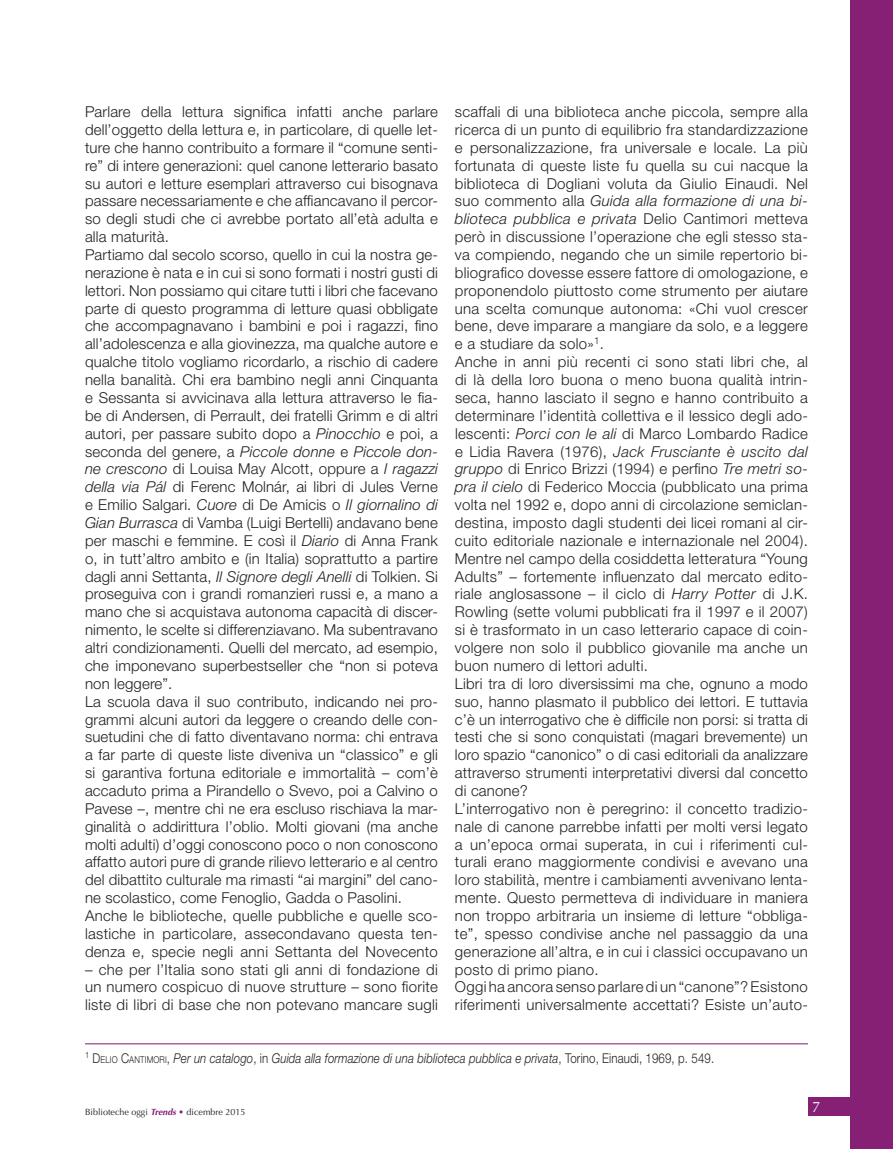
<style>
.page{position:relative;width:893px;height:1149px;background:#fff}
.page>*{position:absolute;margin:0;border:0;box-sizing:border-box;transform-origin:0 0}
.t1{font:300 15px/17.9px "Helvetica Neue LT Std";letter-spacing:.01em;color:#231f20}
.t2{font:15px "Optima";color:#fff}
.t3{font:italic 300 13.5px "Helvetica Neue LT Std";letter-spacing:.01em;color:#231f20;scale:.85 1}
.t4{font:9px "Optima";color:#231f20}
.s1{font-style:italic}
.s2{font-style:normal}
.s3{font-style:normal;font-size:9.45px}
.s4{font-weight:700;font-style:italic;color:#862074}
.s5{color:#862074}
</style>
<div class="page">
<div style="left:808px;top:1096px;width:85px;height:18px;background:#862074"></div>
<div style="left:850px;top:0;width:43px;height:1148px;background:#862074"></div>
<hr style="left:85px;top:1042px;width:723px;height:1px;background:#862074">
<p class="t1" style="left:85px;top:102px;width:355px">Parlare della lettura significa infatti anche parlare dell’oggetto della lettura e, in particolare, di quelle let&shy;ture che hanno contribuito a formare il “comune senti&shy;re” di intere generazioni: quel canone letterario basato su autori e letture esemplari attraverso cui bisognava passare necessariamente e che affiancavano il percor&shy;so degli studi che ci avrebbe portato all’età adulta e alla maturità.<br>Partiamo dal secolo scorso, quello in cui la nostra ge&shy;nerazione è nata e in cui si sono formati i nostri gusti di lettori. Non possiamo qui citare tutti i libri che facevano parte di questo programma di letture quasi obbligate che accompagnavano i bambini e poi i ragazzi, fino all’adolescenza e alla giovinezza, ma qualche autore e qualche titolo vogliamo ricordarlo, a rischio di cadere nella banalità. Chi era bambino negli anni Cinquanta e Sessanta si avvicinava alla lettura attraverso le fia&shy;be di Andersen, di Perrault, dei fratelli Grimm e di altri autori, per passare subito dopo a <span class="s1">Pinocchio</span> e poi, a seconda del genere, a <span class="s1">Piccole donne</span> e <span class="s1">Piccole don&shy;ne crescono</span> di Louisa May Alcott, oppure a <span class="s1">I ragazzi della via Pál</span> di Ferenc Molnár, ai libri di Jules Verne e Emilio Salgari. <span class="s1">Cuore</span> di De Amicis o <span class="s1">Il giornalino di Gian Burrasca</span> di Vamba (Luigi Bertelli) andavano bene per maschi e femmine. E così il <span class="s1">Diario</span> di Anna Frank o, in tutt’altro ambito e (in Italia) soprattutto a partire dagli anni Settanta, <span class="s1">Il Signore degli Anelli</span> di Tolkien. Si proseguiva con i grandi romanzieri russi e, a mano a mano che si acquistava autonoma capacità di discer&shy;nimento, le scelte si differenziavano. Ma subentravano altri condizionamenti. Quelli del mercato, ad esempio, che imponevano superbestseller che “non si poteva non leggere”.<br>La scuola dava il suo contributo, indicando nei pro&shy;grammi alcuni autori da leggere o creando delle con&shy;suetudini che di fatto diventavano norma: chi entrava a far parte di queste liste diveniva un “classico” e gli si garantiva fortuna editoriale e immortalità – com’è accaduto prima a Pirandello o Svevo, poi a Calvino o Pavese –, mentre chi ne era escluso rischiava la mar&shy;ginalità o addirittura l’oblio. Molti giovani (ma anche molti adulti) d’oggi conoscono poco o non conoscono affatto autori pure di grande rilievo letterario e al centro del dibattito culturale ma rimasti “ai margini” del cano&shy;ne scolastico, come Fenoglio, Gadda o Pasolini.<br>Anche le biblioteche, quelle pubbliche e quelle sco&shy;lastiche in particolare, assecondavano questa ten&shy;denza e, specie negli anni Settanta del Novecento</p>
<p class="t1" style="left:85px;top:959px;width:354px;text-align:justify">– che per l’Italia sono stati gli anni di fondazione di un numero cospicuo di nuove strutture – sono fiorite liste di libri di base che non potevano mancare sugli</p>
<p class="t1" style="left:455px;top:102px;width:355px">scaffali di una biblioteca anche piccola, sempre alla ricerca di un punto di equilibrio fra standardizzazione e personalizzazione, fra universale e locale. La più fortunata di queste liste fu quella su cui nacque la biblioteca di Dogliani voluta da Giulio Einaudi. Nel suo commento alla <span class="s1">Guida alla formazione di una bi&shy;blioteca pubblica e privata</span> Delio Cantimori metteva però in discussione l’operazione che egli stesso sta&shy;va compiendo, negando che un simile repertorio bi&shy;bliografico dovesse essere fattore di omologazione, e proponendolo piuttosto come strumento per aiutare una scelta comunque autonoma: «Chi vuol crescer bene, deve imparare a mangiare da solo, e a leggere e a studiare da solo»<sup>1</sup>.<br>Anche in anni più recenti ci sono stati libri che, al di là della loro buona o meno buona qualità intrin&shy;seca, hanno lasciato il segno e hanno contribuito a determinare l’identità collettiva e il lessico degli ado&shy;lescenti: <span class="s1">Porci con le ali</span> di Marco Lombardo Radice e Lidia Ravera (1976), <span class="s1">Jack Frusciante è uscito dal gruppo</span> di Enrico Brizzi (1994) e perfino <span class="s1">Tre metri so&shy;pra il cielo</span> di Federico Moccia (pubblicato una prima volta nel 1992 e, dopo anni di circolazione semiclan&shy;destina, imposto dagli studenti dei licei romani al cir&shy;cuito editoriale nazionale e internazionale nel 2004).<br>Mentre nel campo della cosiddetta letteratura “Young Adults” – fortemente influenzato dal mercato edito&shy;riale anglosassone – il ciclo di <span class="s1">Harry Potter</span> di J.K.<br>Rowling (sette volumi pubblicati fra il 1997 e il 2007) si è trasformato in un caso letterario capace di coin&shy;volgere non solo il pubblico giovanile ma anche un buon numero di lettori adulti.<br>Libri tra di loro diversissimi ma che, ognuno a modo suo, hanno plasmato il pubblico dei lettori. E tuttavia c’è un interrogativo che è difficile non porsi: si tratta di testi che si sono conquistati (magari brevemente) un loro spazio “canonico” o di casi editoriali da analizzare attraverso strumenti interpretativi diversi dal concetto di canone?<br>L’interrogativo non è peregrino: il concetto tradizio&shy;nale di canone parrebbe infatti per molti versi legato a un’epoca ormai superata, in cui i riferimenti cul&shy;turali erano maggiormente condivisi e avevano una loro stabilità, mentre i cambiamenti avvenivano lenta&shy;mente. Questo permetteva di individuare in maniera non troppo arbitraria un insieme di letture “obbliga&shy;te”, spesso condivise anche nel passaggio da una generazione all’altra, e in cui i classici occupavano un posto di primo piano.<br>Oggi ha ancora senso parlare di un “canone”? Esistono riferimenti universalmente accettati? Esiste un’auto-</p>
<p class="t3" style="left:85px;top:1049px;width:742px"><sup>1</sup> <span class="s2">D</span><span class="s3">ELIO</span> <span class="s2">C</span><span class="s3">ANTIMORI</span><span class="s2">,</span> Per un catalogo<span class="s2">, in</span> Guida alla formazione di una biblioteca pubblica e privata<span class="s2">, Torino, Einaudi, 1969, p. 549.</span></p>
<p class="t4" style="left:85px;top:1106px;width:162px">Biblioteche oggi <span class="s4">Trends</span> <span class="s5">•</span> dicembre 2015</p>
<p class="t2" style="left:812px;top:1097px;width:10px">7</p>
</div>
